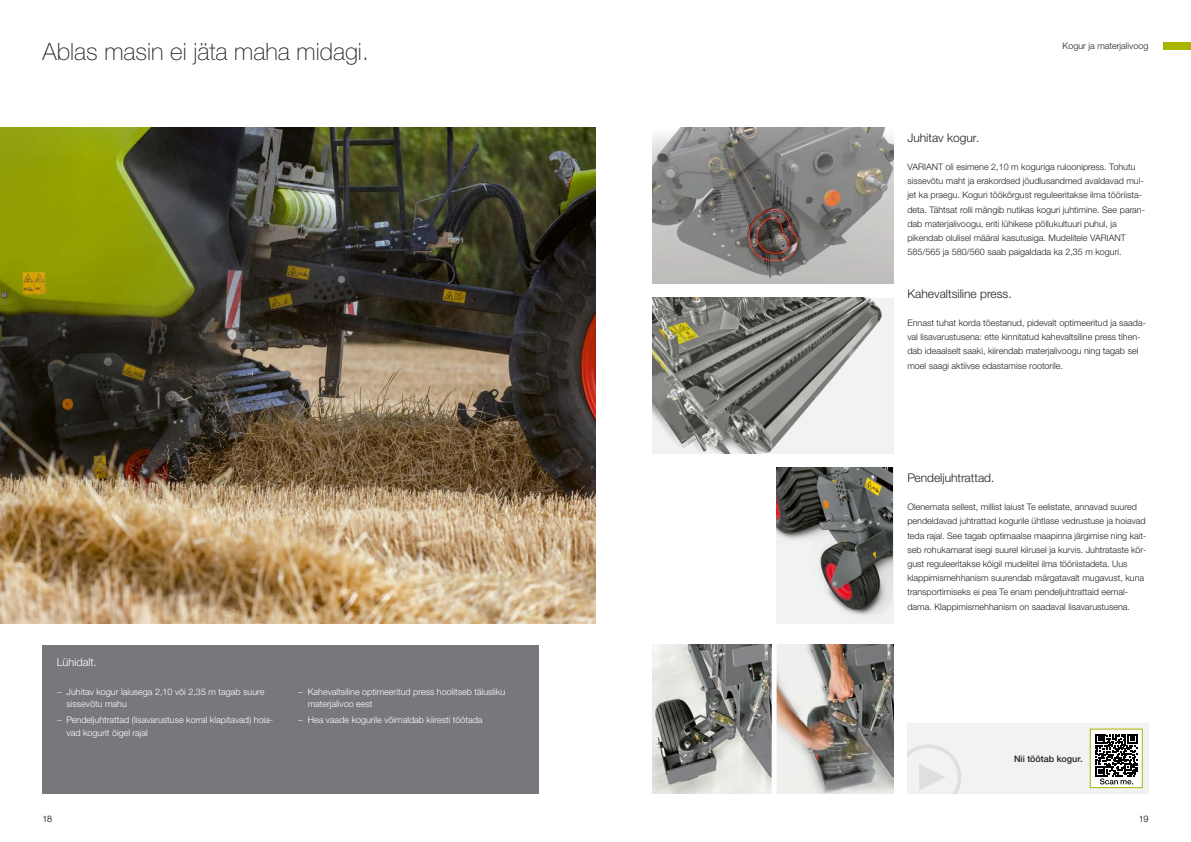
<style>
.page{position:relative;width:1191px;height:842px;background:#fff}
.page>*{position:absolute;margin:0;border:0;box-sizing:border-box;transform-origin:0 0}
.t1{font:100 24px "CLAAS Helvetica Neue";color:#231f20}
.t2{font:300 12px "CLAAS Helvetica Neue";color:#231f20}
.t3{font:300 11px "CLAAS Helvetica Neue";color:#fff}
.t4{font:300 9px/14.2px "CLAAS Helvetica Neue";color:#231f20}
.t5{font:300 9px/12.4px "CLAAS Helvetica Neue";color:#fff}
.t6{font:500 9px "CLAAS Helvetica Neue";color:#231f20}
.t7{font:300 9px "CLAAS Helvetica Neue";color:#000}
</style>
<div class="page">
<div style="left:1162px;top:43px;width:29px;height:7px;background:#aab500"></div>
<img style="left:0;top:128px;width:595px;height:496px">
<img style="left:652px;top:298px;width:241px;height:156px">
<div style="left:907px;top:723px;width:241px;height:71px;background:#f1f2f2"></div>
<svg style="left:907px;top:745px;width:54px;height:49px"></svg>
<div style="left:1090px;top:729px;width:52px;height:59px;background:linear-gradient(to right,#fff,#fff)"></div>
<div style="left:1090px;top:729px;width:52px;height:54px;background:#fff"></div>
<div style="left:1089px;top:729px;width:53px;height:59px;border:1px solid #aab500"></div>
<svg style="left:1095px;top:734px;width:42px;height:50px"></svg>
<img style="left:652px;top:128px;width:241px;height:155px">
<img style="left:776px;top:468px;width:117px;height:156px">
<img style="left:652px;top:645px;width:241px;height:149px">
<div style="left:43px;top:645px;width:496px;height:149px;background:#76787b"></div>
<h1 class="t1" style="left:43px;top:36px;width:328px">Ablas masin ei jäta maha midagi.</h1>
<p class="t3" style="left:57px;top:655px;width:42px">Lühidalt.</p>
<p class="t5" style="left:67px;top:686px;width:199px;text-indent:-10px">− Juhitav kogur laiusega 2,10 või 2,35 m tagab suure sissevõtu mahu</p>
<p class="t5" style="left:67px;top:714px;width:208px;text-indent:-10px">− Pendeljuhtrattad (lisavarustuse korral klapitavad) hoia&shy;vad kogurit õigel rajal</p>
<p class="t5" style="left:308px;top:686px;width:199px;text-indent:-10px">− Kahevaltsiline optimeeritud press hoolitseb täiusliku materjalivoo eest</p>
<p class="t5" style="left:298px;top:714px;width:186px">− Hea vaade kogurile võimaldab kiiresti töötada</p>
<p class="t4" style="left:1062px;top:39px;width:87px">Kogur ja materjalivoog</p>
<h2 class="t2" style="left:907px;top:130px;width:74px">Juhitav kogur.</h2>
<p class="t4" style="left:907px;top:160px;width:239px">VARIANT oli esimene 2,10 m koguriga ruloonipress. Tohutu sissevõtu maht ja erakordsed jõudlusandmed avaldavad mul&shy;jet ka praegu. Koguri töökõrgust reguleeritakse ilma tööriista&shy;deta. Tähtsat rolli mängib nutikas koguri juhtimine. See paran&shy;dab materjalivoogu, eriti lühikese põllukultuuri puhul, ja pikendab olulisel määral kasutusiga. Mudelitele VARIANT 585/565 ja 580/560 saab paigaldada ka 2,35 m koguri.</p>
<h2 class="t2" style="left:907px;top:286px;width:106px">Kahevaltsiline press.</h2>
<p class="t4" style="left:907px;top:316px;width:240px">Ennast tuhat korda tõestanud, pidevalt optimeeritud ja saada&shy;val lisavarustusena: ette kinnitatud kahevaltsiline press tihen&shy;dab ideaalselt saaki, kiirendab materjalivoogu ning tagab sel moel saagi aktiivse edastamise rootorile.</p>
<h2 class="t2" style="left:907px;top:470px;width:88px">Pendeljuhtrattad.</h2>
<p class="t4" style="left:907px;top:500px;width:241px">Olenemata sellest, millist laiust Te eelistate, annavad suured pendeldavad juhtrattad kogurile ühtlase vedrustuse ja hoiavad teda rajal. See tagab optimaalse maapinna järgimise ning kait&shy;seb rohukamarat isegi suurel kiirusel ja kurvis. Juhtrataste kõr&shy;gust reguleeritakse kõigil mudelitel ilma tööriistadeta. Uus klappimismehhanism suurendab märgatavalt mugavust, kuna transportimiseks ei pea Te enam pendeljuhtrattaid eemal&shy;dama. Klappimismehhanism on saadaval lisavarustusena.</p>
<p class="t6" style="left:1014px;top:752px;width:70px">Nii töötab kogur.</p>
<p class="t7" style="left:43px;top:813px;width:11px">18</p>
<p class="t7" style="left:1139px;top:813px;width:11px">19</p>
</div>
